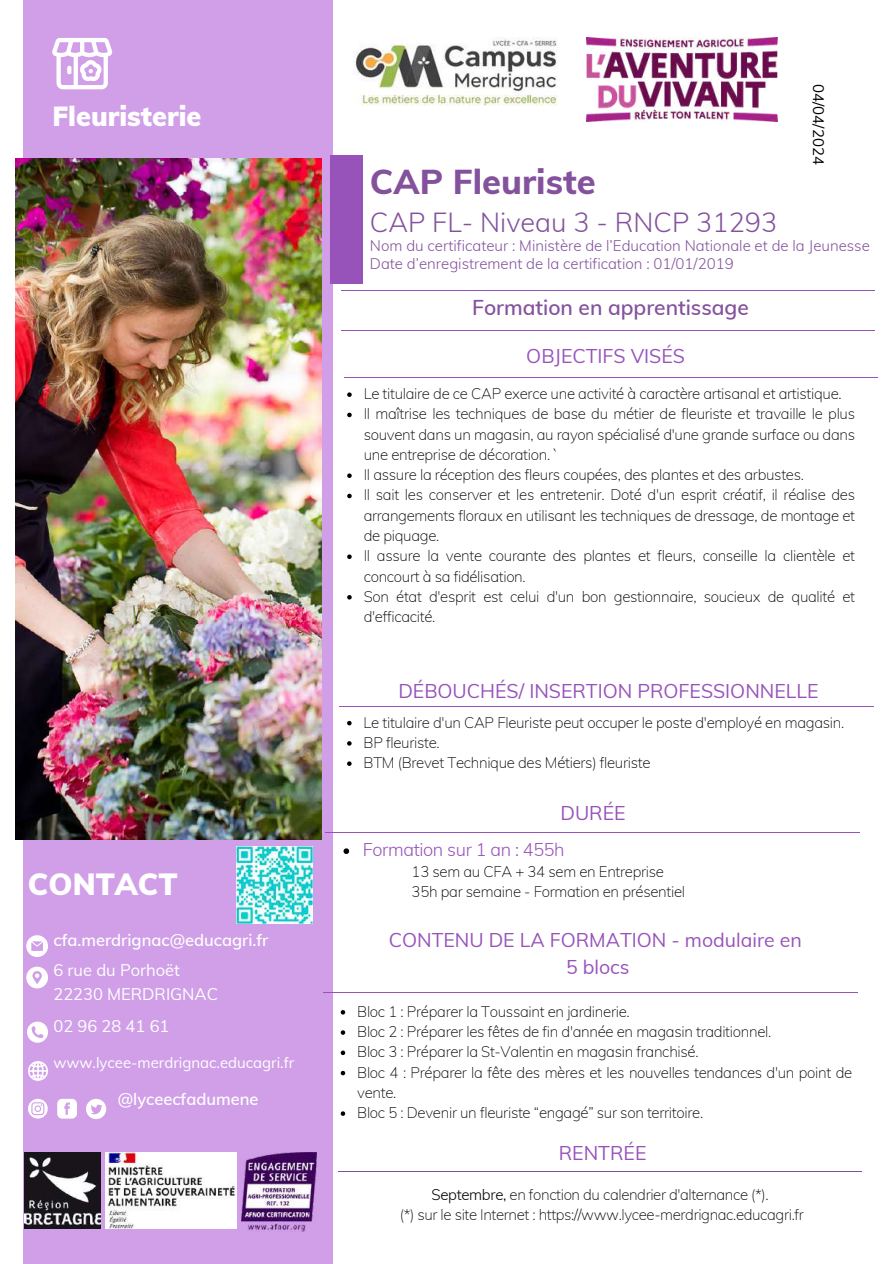
<style>
.page{position:relative;width:894px;height:1264px;background:#fff}
.page>*{position:absolute;margin:0;border:0;box-sizing:border-box;transform-origin:0 0}
.t1{font:800 34.5px "Muli";color:#84529d}
.t2{font:900 30px "Muli";color:#fff}
.t3{font:300 27px "Muli";color:#84529d}
.t4{font:900 27px "Muli";color:#fff}
.t5{font:600 21px "Muli";color:#84529d}
.t6{font:19.5px/27px "Muli";color:#9853bb;text-align:center}
.t7{font:300 18px "Muli";letter-spacing:-.02em;color:#9853bb}
.t8{font:600 16.5px "Muli";color:#fff}
.t9{font:16.5px/24.8px "Muli";color:#fff}
.t10{font:200 15px/20.2px "Muli";letter-spacing:-.02em;color:#000}
.t11{font:300 15px/18px "Muli";color:#84529d}
.t12{font:15px "Muli";color:#fff}
.t13{font:15px "Muli";color:#000}
.s1{font-weight:300}
</style>
<div class="page">
<div style="left:24px;top:0;width:308px;height:1263px;background:#d09fe8"></div>
<div style="left:330px;top:155px;width:32px;height:129px;background:#9853bb"></div>
<img style="left:16px;top:159px;width:305px;height:680px">
<svg style="left:28px;top:1061px;width:20px;height:19px"></svg>
<svg style="left:27px;top:1021px;width:21px;height:21px"></svg>
<svg style="left:26px;top:935px;width:22px;height:21px"></svg>
<svg style="left:26px;top:966px;width:22px;height:22px"></svg>
<img style="left:106px;top:1152px;width:130px;height:75px">
<img style="left:25px;top:1152px;width:75px;height:75px">
<svg style="left:28px;top:1098px;width:20px;height:20px"></svg>
<svg style="left:57px;top:1098px;width:20px;height:20px"></svg>
<svg style="left:86px;top:1098px;width:20px;height:21px"></svg>
<hr style="left:325px;top:831px;width:534px;height:1px;background:#9853bb">
<svg style="left:343px;top:848px;width:6px;height:6px"></svg>
<img style="left:242px;top:1152px;width:74px;height:78px">
<svg style="left:52px;top:38px;width:60px;height:51px"></svg>
<hr style="left:339px;top:705px;width:534px;height:1px;background:#9853bb">
<hr style="left:344px;top:377px;width:533px;height:1px;background:#9853bb">
<hr style="left:342px;top:330px;width:532px;height:1px;background:#9853bb">
<hr style="left:342px;top:290px;width:532px;height:1px;background:#9853bb">
<svg style="left:340px;top:1010px;width:5px;height:4px"></svg>
<svg style="left:340px;top:1030px;width:5px;height:4px"></svg>
<svg style="left:340px;top:1050px;width:5px;height:5px"></svg>
<svg style="left:340px;top:1070px;width:5px;height:5px"></svg>
<svg style="left:340px;top:1111px;width:5px;height:4px"></svg>
<hr style="left:323px;top:992px;width:535px;height:1px;background:#9853bb">
<img style="left:586px;top:38px;width:191px;height:83px">
<img style="left:353px;top:38px;width:205px;height:67px">
<hr style="left:338px;top:1171px;width:523px;height:1px;background:#84529d">
<img style="left:236px;top:846px;width:77px;height:77px">
<svg style="left:347px;top:721px;width:4px;height:4px"></svg>
<svg style="left:347px;top:741px;width:4px;height:4px"></svg>
<svg style="left:347px;top:761px;width:4px;height:5px"></svg>
<svg style="left:347px;top:392px;width:4px;height:5px"></svg>
<svg style="left:347px;top:412px;width:4px;height:5px"></svg>
<svg style="left:347px;top:473px;width:4px;height:5px"></svg>
<svg style="left:347px;top:493px;width:4px;height:5px"></svg>
<svg style="left:347px;top:554px;width:4px;height:5px"></svg>
<svg style="left:347px;top:595px;width:4px;height:4px"></svg>
<h3 class="t4" style="left:52px;top:98px;width:150px">Fleuristerie</h3>
<h2 class="t2" style="left:28px;top:865px;width:151px">CONTACT</h2>
<p class="t8" style="left:53px;top:929px;width:216px">cfa.merdrignac@educagri.fr</p>
<p class="t9" style="left:53px;top:957px;width:166px">6 rue du Porhoët<br>22230 MERDRIGNAC</p>
<p class="t9" style="left:53px;top:1013px;width:117px">02 96 28 41 61</p>
<p class="t12" style="left:53px;top:1052px;width:242px">www.lycee-merdrignac.educagri.fr</p>
<p class="t8" style="left:118px;top:1088px;width:142px">@lyceecfadumene</p>
<p class="t13" style="left:828px;top:84px;width:82px;rotate:90deg">04/04/2024</p>
<h1 class="t1" style="left:370px;top:159px;width:227px">CAP Fleuriste</h1>
<h3 class="t3" style="left:370px;top:204px;width:409px">CAP FL- Niveau 3 - RNCP 31293</h3>
<p class="t11" style="left:370px;top:236px;width:501px">Nom du certificateur : Ministère de l’Education Nationale et de la Jeunesse<br>Date d’enregistrement de la certification : 01/01/2019</p>
<h3 class="t5" style="left:472px;top:294px;width:278px">Formation en apprentissage</h3>
<h3 class="t6" style="left:526px;top:342px;width:160px">OBJECTIFS VISÉS</h3>
<p class="t10" style="left:363px;top:383px;width:493px">Le titulaire de ce CAP exerce une activité à caractère artisanal et artistique.<br>Il maîtrise les techniques de base du métier de fleuriste et travaille le plus souvent dans un magasin, au rayon spécialisé d'une grande surface ou dans une entreprise de décoration. `<br>Il assure la réception des fleurs coupées, des plantes et des arbustes.<br>Il sait les conserver et les entretenir. Doté d'un esprit créatif, il réalise des arrangements floraux en utilisant les techniques de dressage, de montage et de piquage.<br>Il assure la vente courante des plantes et fleurs, conseille la clientèle et concourt à sa fidélisation.<br>Son état d'esprit est celui d'un bon gestionnaire, soucieux de qualité et d'efficacité.</p>
<h3 class="t6" style="left:398px;top:676px;width:421px">DÉBOUCHÉS/ INSERTION PROFESSIONNELLE</h3>
<p class="t10" style="left:363px;top:712px;width:482px">Le titulaire d'un CAP Fleuriste peut occuper le poste d'employé en magasin.<br>BP fleuriste.<br>BTM (Brevet Technique des Métiers) fleuriste</p>
<h3 class="t6" style="left:560px;top:799px;width:67px">DURÉE</h3>
<p class="t7" style="left:363px;top:838px;width:203px">Formation sur 1 an : 455h</p>
<p class="t10" style="left:411px;top:860px;width:275px">13 sem au CFA + 34 sem en Entreprise<br>35h par semaine - Formation en présentiel</p>
<h3 class="t6" style="left:388px;top:926px;width:414px">CONTENU DE LA FORMATION - modulaire en<br>5 blocs</h3>
<p class="t10" style="left:357px;top:1001px;width:496px">Bloc 1 : Préparer la Toussaint en jardinerie.<br>Bloc 2 : Préparer les fêtes de fin d'année en magasin traditionnel.<br>Bloc 3 : Préparer la St-Valentin en magasin franchisé.<br>Bloc 4 : Préparer la fête des mères et les nouvelles tendances d'un point de vente.<br>Bloc 5 : Devenir un fleuriste “engagé” sur son territoire.</p>
<h3 class="t6" style="left:558px;top:1138px;width:89px">RENTRÉE</h3>
<p class="t10" style="left:400px;top:1184px;width:405px;text-align:center"><span class="s1">Septembre,</span> en fonction du calendrier d'alternance (*).<br>(*) sur le site Internet : https://www.lycee-merdrignac.educagri.fr</p>
</div>
